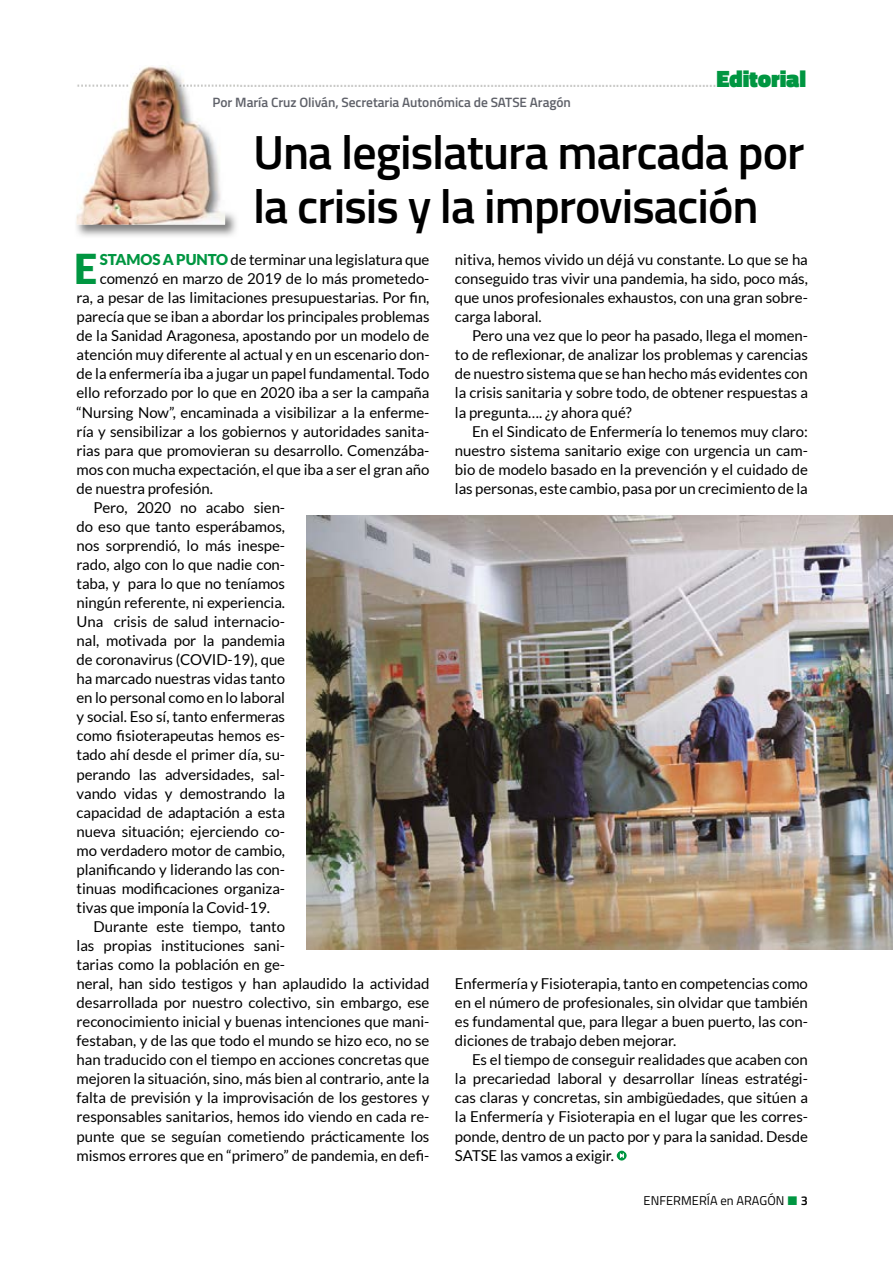
<style>
.page{position:relative;width:893px;height:1263px;background:#fff}
.page>*{position:absolute;margin:0;border:0;box-sizing:border-box;transform-origin:0 0}
.t1{font:600 48px/54px "Titillium Web";letter-spacing:-.02em;color:#000}
.t2{font:900 41.1px "Lato";color:#009641}
.t3{font:15px "Lato";letter-spacing:-.005em;color:#000}
.t4{font:600 15px "Titillium Web";color:#c8c8c6}
.t5{font:600 13.5px "Titillium Web";letter-spacing:-.005em;color:#5f6169}
.t6{font:12.75px "Titillium Web";letter-spacing:.005em;color:#000}
.t7{font:600 12.75px "Titillium Web";color:#000}
.s1{font-weight:900;font-size:24px;color:#009641}
.s2{font-weight:900;color:#009641}
</style>
<div class="page">
<svg style="left:617px;top:1151px;width:10px;height:9px"></svg>
<img style="left:306px;top:516px;width:587px;height:433px">
<img style="left:76px;top:84px;width:163px;height:152px">
<svg style="left:225px;top:85px;width:14px;height:2px"></svg>
<img style="left:77px;top:66px;width:148px;height:159px">
<img style="left:77px;top:85px;width:51px;height:2px">
<img style="left:179px;top:85px;width:46px;height:2px">
<p class="t4" style="left:179px;top:70px;width:629px">......................................................................................................................................................<span class="s1">Editorial</span></p>
<p class="t5" style="left:213px;top:92px;width:360px">Por María Cruz Oliván, Secretaria Autonómica de SATSE Aragón</p>
<p class="t1" style="left:253px;top:123px;width:553px">Una legislatura marcada por la crisis y la improvisación</p>
<p class="t2" style="left:74px;top:245px;width:25px">E</p>
<p class="t3" style="left:100px;top:251px;width:331px"><span class="s2">STAMOS A PUNTO</span> de terminar una legislatura que</p>
<p class="t3" style="left:100px;top:270px;width:331px">comenzó en marzo de 2019 de lo más prometedo-</p>
<p class="t3" style="left:77px;top:289px;width:354px">ra, a pesar de las limitaciones presupuestarias. Por fin,</p>
<p class="t3" style="left:77px;top:308px;width:354px">parecía que se iban a abordar los principales problemas</p>
<p class="t3" style="left:77px;top:327px;width:354px">de la Sanidad Aragonesa, apostando por un modelo de</p>
<p class="t3" style="left:77px;top:347px;width:354px">atención muy diferente al actual y en un escenario don-</p>
<p class="t3" style="left:77px;top:366px;width:354px">de la enfermería iba a jugar un papel fundamental. Todo</p>
<p class="t3" style="left:77px;top:385px;width:354px">ello reforzado por lo que en 2020 iba a ser la campaña</p>
<p class="t3" style="left:77px;top:404px;width:354px">“Nursing Now”, encaminada a visibilizar a la enferme-</p>
<p class="t3" style="left:77px;top:423px;width:354px">ría y sensibilizar a los gobiernos y autoridades sanita-</p>
<p class="t3" style="left:77px;top:442px;width:354px">rias para que promovieran su desarrollo. Comenzába-</p>
<p class="t3" style="left:77px;top:461px;width:354px">mos con mucha expectación, el que iba a ser el gran año</p>
<p class="t3" style="left:77px;top:480px;width:138px">de nuestra profesión.</p>
<p class="t3" style="left:94px;top:499px;width:193px">Pero, 2020 no acabo sien-</p>
<p class="t3" style="left:77px;top:518px;width:210px">do eso que tanto esperábamos,</p>
<p class="t3" style="left:77px;top:537px;width:210px">nos sorprendió, lo más inespe-</p>
<p class="t3" style="left:77px;top:556px;width:210px">rado, algo con lo que nadie con-</p>
<p class="t3" style="left:77px;top:575px;width:210px">taba, y para lo que no teníamos</p>
<p class="t3" style="left:77px;top:594px;width:210px">ningún referente, ni experiencia.</p>
<p class="t3" style="left:77px;top:613px;width:210px">Una crisis de salud internacio-</p>
<p class="t3" style="left:77px;top:632px;width:210px">nal, motivada por la pandemia</p>
<p class="t3" style="left:77px;top:651px;width:210px">de coronavirus (COVID-19), que</p>
<p class="t3" style="left:77px;top:670px;width:210px">ha marcado nuestras vidas tanto</p>
<p class="t3" style="left:77px;top:689px;width:210px">en lo personal como en lo laboral</p>
<p class="t3" style="left:77px;top:708px;width:210px">y social. Eso sí, tanto enfermeras</p>
<p class="t3" style="left:77px;top:728px;width:210px">como fisioterapeutas hemos es-</p>
<p class="t3" style="left:77px;top:747px;width:210px">tado ahí desde el primer día, su-</p>
<p class="t3" style="left:77px;top:766px;width:210px">perando las adversidades, sal-</p>
<p class="t3" style="left:77px;top:785px;width:210px">vando vidas y demostrando la</p>
<p class="t3" style="left:77px;top:804px;width:210px">capacidad de adaptación a esta</p>
<p class="t3" style="left:77px;top:823px;width:210px">nueva situación; ejerciendo co-</p>
<p class="t3" style="left:77px;top:842px;width:210px">mo verdadero motor de cambio,</p>
<p class="t3" style="left:77px;top:861px;width:210px">planificando y liderando las con-</p>
<p class="t3" style="left:77px;top:880px;width:210px">tinuas modificaciones organiza-</p>
<p class="t3" style="left:77px;top:899px;width:195px">tivas que imponía la Covid-19.</p>
<p class="t3" style="left:94px;top:918px;width:193px">Durante este tiempo, tanto</p>
<p class="t3" style="left:77px;top:937px;width:210px">las propias instituciones sani-</p>
<p class="t3" style="left:77px;top:956px;width:210px">tarias como la población en ge-</p>
<p class="t3" style="left:77px;top:975px;width:354px">neral, han sido testigos y han aplaudido la actividad</p>
<p class="t3" style="left:77px;top:994px;width:354px">desarrollada por nuestro colectivo, sin embargo, ese</p>
<p class="t3" style="left:77px;top:1013px;width:354px">reconocimiento inicial y buenas intenciones que mani-</p>
<p class="t3" style="left:77px;top:1032px;width:354px">festaban, y de las que todo el mundo se hizo eco, no se</p>
<p class="t3" style="left:77px;top:1051px;width:354px">han traducido con el tiempo en acciones concretas que</p>
<p class="t3" style="left:77px;top:1070px;width:354px">mejoren la situación, sino, más bien al contrario, ante la</p>
<p class="t3" style="left:77px;top:1089px;width:354px">falta de previsión y la improvisación de los gestores y</p>
<p class="t3" style="left:77px;top:1109px;width:354px">responsables sanitarios, hemos ido viendo en cada re-</p>
<p class="t3" style="left:77px;top:1128px;width:354px">punte que se seguían cometiendo prácticamente los</p>
<p class="t3" style="left:77px;top:1147px;width:354px">mismos errores que en “primero” de pandemia, en defi-</p>
<p class="t3" style="left:455px;top:251px;width:354px">nitiva, hemos vivido un déjá vu constante. Lo que se ha</p>
<p class="t3" style="left:455px;top:270px;width:354px">conseguido tras vivir una pandemia, ha sido, poco más,</p>
<p class="t3" style="left:455px;top:289px;width:354px">que unos profesionales exhaustos, con una gran sobre-</p>
<p class="t3" style="left:455px;top:308px;width:88px">carga laboral.</p>
<p class="t3" style="left:472px;top:327px;width:337px">Pero una vez que lo peor ha pasado, llega el momen-</p>
<p class="t3" style="left:455px;top:347px;width:354px">to de reflexionar, de analizar los problemas y carencias</p>
<p class="t3" style="left:455px;top:366px;width:354px">de nuestro sistema que se han hecho más evidentes con</p>
<p class="t3" style="left:455px;top:385px;width:354px">la crisis sanitaria y sobre todo, de obtener respuestas a</p>
<p class="t3" style="left:455px;top:404px;width:178px">la pregunta…. ¿y ahora qué?</p>
<p class="t3" style="left:472px;top:423px;width:337px">En el Sindicato de Enfermería lo tenemos muy claro:</p>
<p class="t3" style="left:455px;top:442px;width:354px">nuestro sistema sanitario exige con urgencia un cam-</p>
<p class="t3" style="left:455px;top:461px;width:354px">bio de modelo basado en la prevención y el cuidado de</p>
<p class="t3" style="left:455px;top:480px;width:354px">las personas, este cambio, pasa por un crecimiento de la</p>
<p class="t3" style="left:455px;top:975px;width:354px">Enfermería y Fisioterapia, tanto en competencias como</p>
<p class="t3" style="left:455px;top:994px;width:354px">en el número de profesionales, sin olvidar que también</p>
<p class="t3" style="left:455px;top:1013px;width:354px">es fundamental que, para llegar a buen puerto, las con-</p>
<p class="t3" style="left:455px;top:1032px;width:223px">diciones de trabajo deben mejorar.</p>
<p class="t3" style="left:472px;top:1051px;width:337px">Es el tiempo de conseguir realidades que acaben con</p>
<p class="t3" style="left:455px;top:1070px;width:354px">la precariedad laboral y desarrollar líneas estratégi-</p>
<p class="t3" style="left:455px;top:1089px;width:354px">cas claras y concretas, sin ambigüedades, que sitúen a</p>
<p class="t3" style="left:455px;top:1109px;width:354px">la Enfermería y Fisioterapia en el lugar que les corres-</p>
<p class="t3" style="left:455px;top:1128px;width:354px">ponde, dentro de un pacto por y para la sanidad. Desde</p>
<p class="t3" style="left:455px;top:1147px;width:161px">SATSE las vamos a exigir.</p>
<p class="t6" style="left:644px;top:1191px;width:142px">ENFERMERÍA en ARAGÓN</p>
<p class="t7" style="left:801px;top:1191px;width:9px">3</p>
</div>
